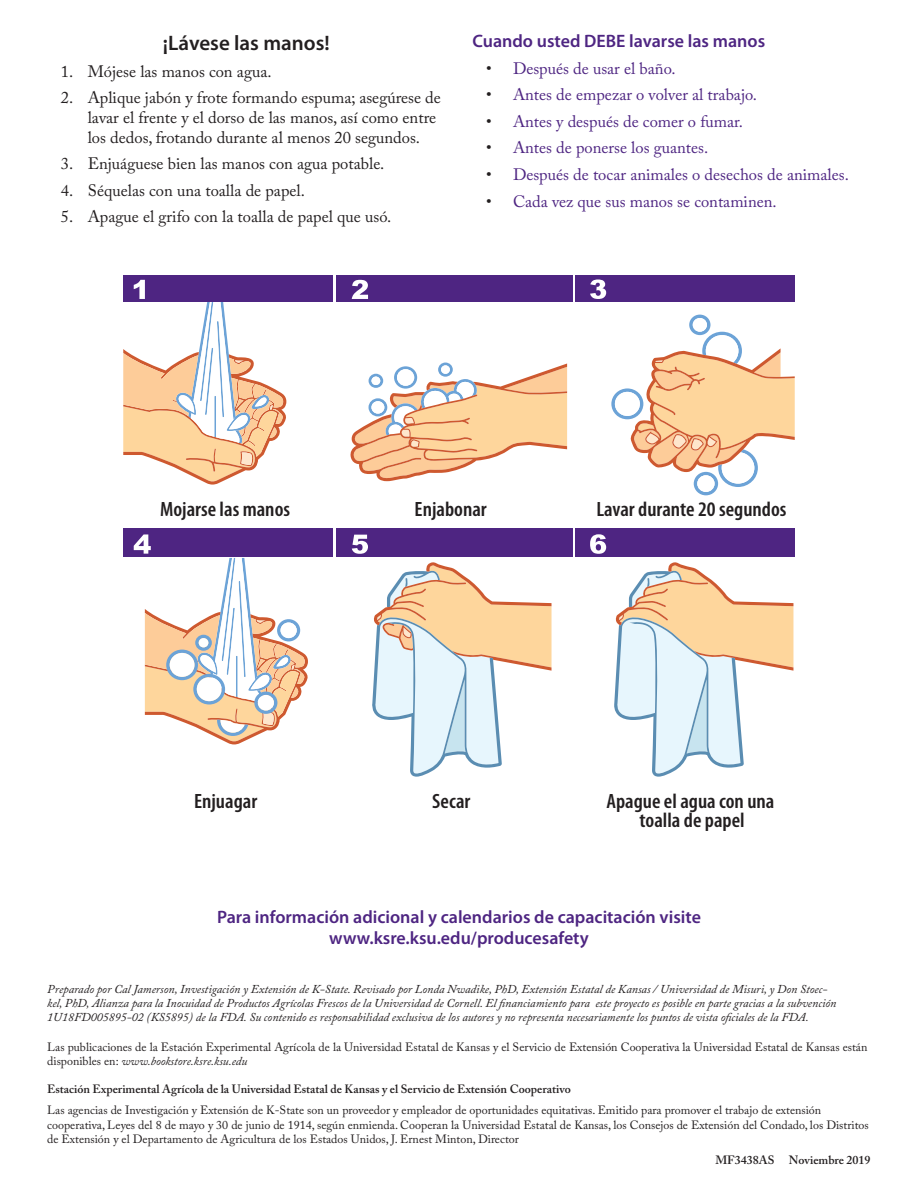
<style>
.page{position:relative;width:918px;height:1188px;background:#fff}
.page>*{position:absolute;margin:0;border:0;box-sizing:border-box;transform-origin:0 0}
.Headings{font:600 21px "Myriad Pro";color:#231f20}
.t1{font:600 condensed 20.7px/19.4px "Myriad Pro";color:#231f20;text-align:center;scale:1.04 1}
.Subheads{font:600 18px/21.6px "Myriad Pro";color:#4e2582;text-align:center}
.t2{font:16.5px/19.8px "Adobe Caslon Pro";color:#231f20}
.t3{font:16.5px "Adobe Caslon Pro";color:#4e2582}
.t4{font:12px/14.4px "Adobe Caslon Pro";color:#231f20}
.Body_Copy{font:italic 12px/14.4px "Adobe Caslon Pro";color:#231f20}
.t5{font:600 12px "Adobe Caslon Pro";color:#231f20}
.s1{color:#231f20}
.s2{font-style:italic}
</style>
<div class="page">
<svg style="left:350px;top:363px;width:217px;height:118px"></svg>
<svg style="left:611px;top:315px;width:184px;height:180px"></svg>
<svg style="left:372px;top:562px;width:180px;height:215px"></svg>
<svg style="left:614px;top:562px;width:179px;height:215px"></svg>
<div style="left:336px;top:528px;width:236px;height:29px;background:#4e2582"></div>
<div style="left:123px;top:528px;width:210px;height:29px;background:#4e2582"></div>
<div style="left:575px;top:528px;width:220px;height:29px;background:#4e2582"></div>
<div style="left:336px;top:275px;width:236px;height:27px;background:#4e2582"></div>
<div style="left:123px;top:275px;width:210px;height:27px;background:#4e2582"></div>
<div style="left:575px;top:275px;width:220px;height:27px;background:#4e2582"></div>
<svg style="left:123px;top:280px;width:164px;height:205px"></svg>
<svg style="left:352px;top:280px;width:16px;height:19px"></svg>
<svg style="left:590px;top:279px;width:16px;height:20px"></svg>
<svg style="left:134px;top:534px;width:174px;height:210px"></svg>
<svg style="left:352px;top:535px;width:16px;height:19px"></svg>
<svg style="left:590px;top:534px;width:16px;height:20px"></svg>
<p class="Headings" style="left:163px;top:30px;width:168px">¡Lávese las manos!</p>
<p class="t2" style="left:61px;top:61px;width:212px">1. Mójese las manos con agua.</p>
<p class="t2" style="left:88px;top:88px;width:355px;text-indent:-27px">2. Aplique jabón y frote formando espuma; asegúrese de lavar el frente y el dorso de las manos, así como entre los dedos, frotando durante al menos 20 segundos.</p>
<p class="t2" style="left:61px;top:154px;width:325px">3. Enjuáguese bien las manos con agua potable.</p>
<p class="t2" style="left:61px;top:180px;width:246px">4. Séquelas con una toalla de papel.</p>
<p class="t2" style="left:61px;top:207px;width:332px">5. Apague el grifo con la toalla de papel que usó.</p>
<p class="Subheads" style="left:472px;top:30px;width:294px">Cuando usted DEBE lavarse las manos</p>
<p class="t3" style="left:486px;top:58px;width:191px"><span class="s1">•</span> Después de usar el baño.</p>
<p class="t3" style="left:486px;top:85px;width:273px"><span class="s1">•</span> Antes de empezar o volver al trabajo.</p>
<p class="t3" style="left:486px;top:112px;width:259px"><span class="s1">•</span> Antes y después de comer o fumar.</p>
<p class="t3" style="left:486px;top:138px;width:224px"><span class="s1">•</span> Antes de ponerse los guantes.</p>
<p class="t3" style="left:486px;top:165px;width:364px"><span class="s1">•</span> Después de tocar animales o desechos de animales.</p>
<p class="t3" style="left:486px;top:191px;width:292px"><span class="s1">•</span> Cada vez que sus manos se contaminen.</p>
<p class="t1" style="left:160px;top:499px;width:127px">Mojarse las manos</p>
<p class="t1" style="left:415px;top:499px;width:71px">Enjabonar</p>
<p class="t1" style="left:596px;top:499px;width:184px">Lavar durante 20 segundos</p>
<p class="t1" style="left:194px;top:791px;width:62px">Enjuagar</p>
<p class="t1" style="left:432px;top:791px;width:38px">Secar</p>
<p class="t1" style="left:606px;top:791px;width:163px">Apague el agua con una toalla de papel</p>
<p class="Subheads" style="left:217px;top:906px;width:485px">Para información adicional y calendarios de capacitación visite www.ksre.ksu.edu/producesafety</p>
<p class="Body_Copy" style="left:47px;top:981px;width:791px">Preparado por Cal Jamerson, Investigación y Extensión de K-State. Revisado por Londa Nwadike, PhD, Extensión Estatal de Kansas / Universidad de Misuri, y Don Stoec&shy;kel, PhD, Alianza para la Inocuidad de Productos Agrícolas Frescos de la Universidad de Cornell. El financiamiento para este proyecto es posible en parte gracias a la subvención<br>1U18FD005895-02 (KS5895) de la FDA. Su contenido es responsabilidad exclusiva de los autores y no representa necesariamente los puntos de vista oficiales de la FDA.</p>
<p class="t4" style="left:47px;top:1040px;width:822px">Las publicaciones de la Estación Experimental Agrícola de la Universidad Estatal de Kansas y el Servicio de Extensión Cooperativa la Universidad Estatal de Kansas están disponibles en: <span class="s2">www.bookstore.ksre.ksu.edu</span></p>
<p class="t5" style="left:47px;top:1082px;width:525px">Estación Experimental Agrícola de la Universidad Estatal de Kansas y el Servicio de Extensión Cooperativo</p>
<p class="t4" style="left:47px;top:1103px;width:823px">Las agencias de Investigación y Extensión de K-State son un proveedor y empleador de oportunidades equitativas. Emitido para promover el trabajo de extensión cooperativa, Leyes del 8 de mayo y 30 de junio de 1914, según enmienda. Cooperan la Universidad Estatal de Kansas, los Consejos de Extensión del Condado, los Distritos de Extensión y el Departamento de Agricultura de los Estados Unidos, J. Ernest Minton, Director</p>
<p class="t5" style="left:715px;top:1153px;width:157px">MF3438AS Noviembre 2019</p>
</div>
